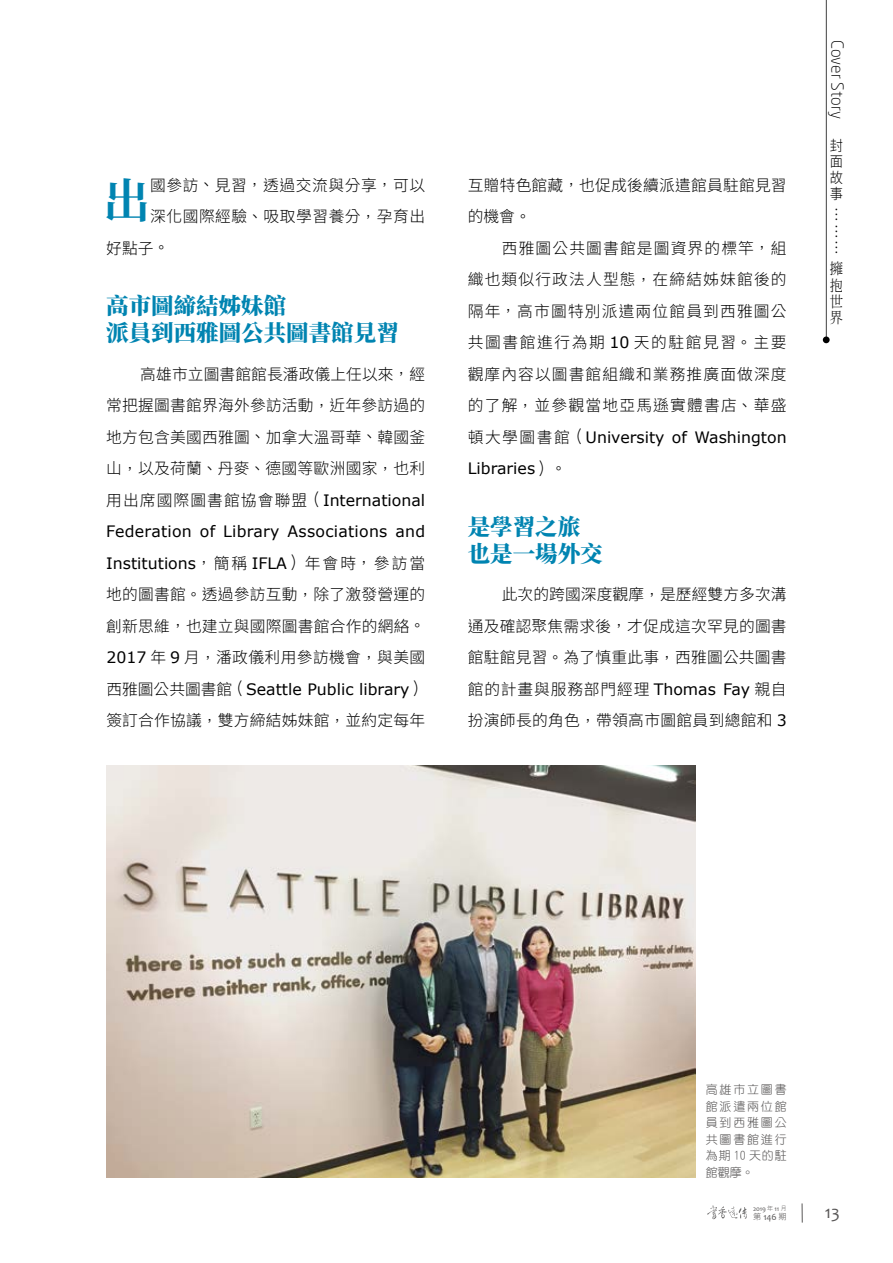
<style>
.page{position:relative;width:893px;height:1263px;background:#fff}
.page>*{position:absolute;margin:0;border:0;box-sizing:border-box;transform-origin:0 0}
.t1{font:700 47.25px "Source Han Serif TC";color:#0084b1}
.t2{font:800 22.5px/27px "Source Han Serif TC";color:#0084b1}
.t3{font:18px "Candara";color:#595757}
.t4{font:300 16.5px "Neo Sans";color:#000}
.t5{font:300 15.75px/31.5px "Noto Sans Hant";letter-spacing:.015em;color:#000;text-align:justify}
.t6{font:15.75px/31.5px "Verdana";color:#000}
.t7{font:300 15.75px "Noto Sans Hant";letter-spacing:.035em;color:#000}
.t8{font:300 14.85px/16.4px "Gen Jyuu Gothic";color:#000;text-align:justify;scale:.9 1}
.t9{font:300 14.85px/16.4px "Adobe Ming Std";color:#000;text-align:justify;scale:.9 1}
.t10{font:12px/16.5px "DF Yuan Lt HK BF";letter-spacing:.145em;color:#595757;text-align:justify}
.t11{font:9.45px "Candara";color:#595757}
.t12{font:6.9px "Candara";letter-spacing:-.02em;color:#595757}
.s1{font-family:"DF Li Hei W3 WIN BF";font-weight:400}
.s2{font-family:"Noto Sans Hant";font-weight:300}
.s3{font-family:"DF Li Hei W3 WIN BF"}
.s4{font-family:"Verdana";font-weight:400}
.s5{font-family:"DF Hei W3 WINP BF";font-size:6px}
.s6{font-family:"DF Hei W3 WINP BF";font-size:8.25px}
</style>
<div class="page">
<svg style="left:802px;top:1203px;width:1px;height:19px"></svg>
<svg style="left:707px;top:1205px;width:40px;height:14px"></svg>
<div style="left:823px;top:336px;width:7px;height:7px;background:#000;border-radius:3px"></div>
<img style="left:106px;top:765px;width:589px;height:413px">
<h1 class="t1" style="left:103px;top:174px;width:49px">出</h1>
<p class="t7" style="left:150px;top:176px;width:276px">國參訪<span class="s1">、</span>見習<span class="s1">，</span>透過交流與分享<span class="s1">，</span>可以</p>
<p class="t7" style="left:150px;top:207px;width:276px">深化國際經驗<span class="s1">、</span>吸取學習養分<span class="s1">，</span>孕育出</p>
<p class="t5" style="left:106px;top:232px;width:64px">好點子<span class="s1">。</span></p>
<h2 class="t2" style="left:106px;top:293px;width:294px">高市圖締結姊妹館<br>派員到西雅圖公共圖書館見習</h2>
<p class="t5" style="left:106px;top:358px;width:320px;text-indent:34px">高雄市立圖書館館長潘政儀上任以來<span class="s1">，</span>經常把握圖書館界海外參訪活動<span class="s1">，</span>近年參訪過的地方包含美國西雅圖<span class="s1">、</span>加拿大溫哥華<span class="s1">、</span>韓國釜山<span class="s1">，</span>以及荷蘭<span class="s1">、</span>丹麥<span class="s1">、</span>德國等歐洲國家<span class="s1">，</span>也利</p>
<p class="t6" style="left:106px;top:484px;width:320px;text-align:justify"><span class="s2">用出席國際圖書館協會聯盟</span><span class="s3">（</span>International Federation of Library Associations and Institutions<span class="s3">，</span><span class="s2">簡稱</span> IFLA<span class="s3">）</span><span class="s2">年會時</span><span class="s3">，</span><span class="s2">參訪當</span></p>
<p class="t5" style="left:106px;top:579px;width:320px">地的圖書館<span class="s1">。</span>透過參訪互動<span class="s1">，</span>除了激發營運的創新思維<span class="s1">，</span>也建立與國際圖書館合作的網絡<span class="s1">。</span><span class="s4">2017</span> 年 <span class="s4">9</span> 月<span class="s1">，</span>潘政儀利用參訪機會<span class="s1">，</span>與美國</p>
<p class="t6" style="left:106px;top:673px;width:320px"><span class="s2">西雅圖公共圖書館</span><span class="s3">（</span>Seattle Public library<span class="s3">）</span></p>
<p class="t5" style="left:106px;top:705px;width:320px">簽訂合作協議<span class="s1">，</span>雙方締結姊妹館<span class="s1">，</span>並約定每年</p>
<p class="t5" style="left:468px;top:169px;width:320px">互贈特色館藏<span class="s1">，</span>也促成後續派遣館員駐館見習的機會<span class="s1">。</span></p>
<p class="t5" style="left:468px;top:232px;width:320px;text-indent:34px">西雅圖公共圖書館是圖資界的標竿<span class="s1">，</span>組織也類似行政法人型態<span class="s1">，</span>在締結姊妹館後的隔年<span class="s1">，</span>高市圖特別派遣兩位館員到西雅圖公共圖書館進行為期 <span class="s4">10</span> 天的駐館見習<span class="s1">。</span>主要觀摩內容以圖書館組織和業務推廣面做深度的了解<span class="s1">，</span>並參觀當地亞馬遜實體書店<span class="s1">、</span>華盛</p>
<p class="t6" style="left:468px;top:421px;width:320px"><span class="s2">頓大學圖書館</span><span class="s3">（</span>University of Washington<br>Libraries<span class="s3">）。</span></p>
<h2 class="t2" style="left:468px;top:514px;width:136px">是學習之旅也是一場外交</h2>
<p class="t5" style="left:468px;top:579px;width:320px;text-indent:34px">此次的跨國深度觀摩<span class="s1">，</span>是歷經雙方多次溝通及確認聚焦需求後<span class="s1">，</span>才促成這次罕見的圖書館駐館見習<span class="s1">。</span>為了慎重此事<span class="s1">，</span>西雅圖公共圖書館的計畫與服務部門經理 <span class="s4">Thomas Fay</span> 親自扮演師長的角色<span class="s1">，</span>帶領高市圖館員到總館和 <span class="s4">3</span></p>
<p class="t4" style="left:845px;top:40px;width:81px;rotate:90deg">Cover Story</p>
<p class="t8" style="left:830px;top:137px;width:16px">封面故事</p>
<p class="t8" style="left:830px;top:206px;width:10px">… … …</p>
<p class="t9" style="left:830px;top:260px;width:16px">擁抱世界</p>
<p class="t10" style="left:706px;top:1081px;width:82px">高雄市立圖書館派遣兩位館員到西雅圖公共圖書館進行為期 10 天的駐館觀摩。</p>
<p class="t12" style="left:753px;top:1204px;width:35px">2019 <span class="s5">年</span> 11 <span class="s5">月</span></p>
<p class="t11" style="left:753px;top:1211px;width:35px"><span class="s6">第</span> 146 <span class="s6">期</span></p>
<p class="t3" style="left:825px;top:1201px;width:17px">13</p>
</div>
